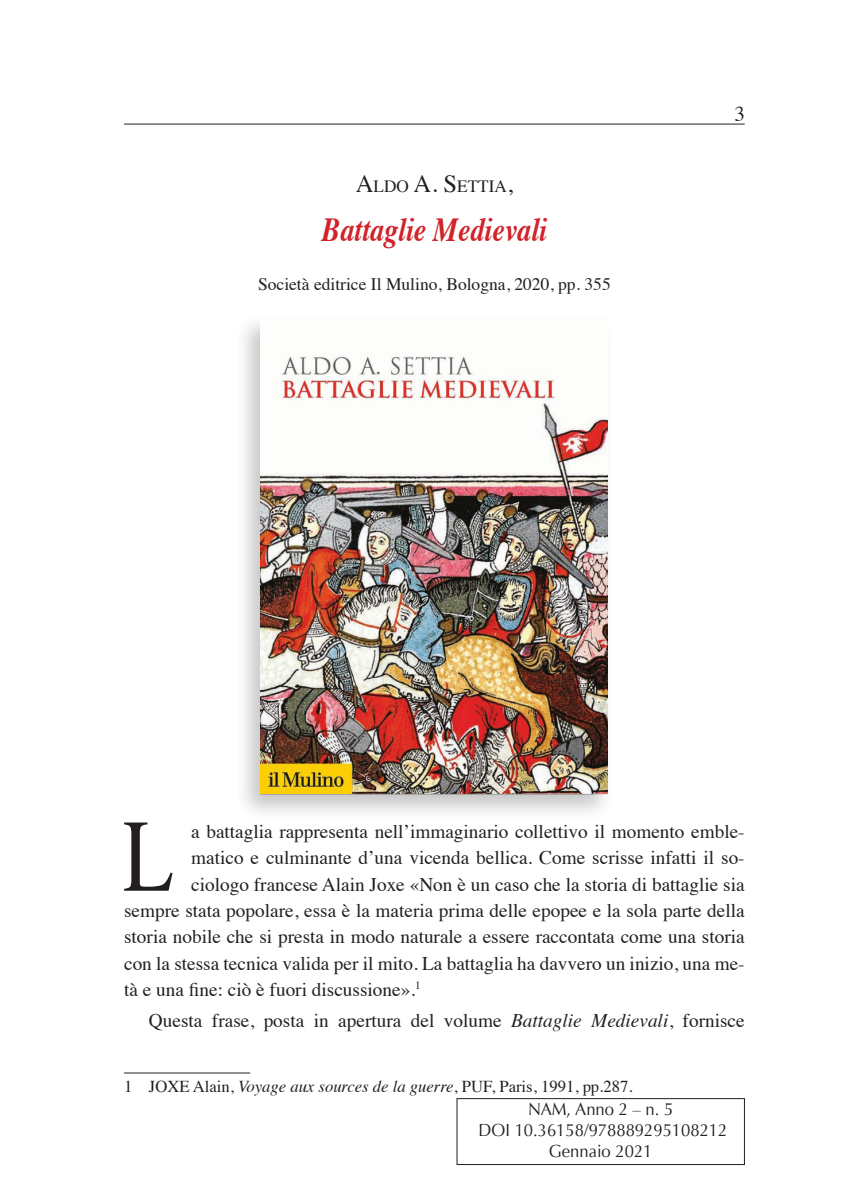
<style>
.page{position:relative;width:844px;height:1191px;background:#fff}
.page>*{position:absolute;margin:0;border:0;box-sizing:border-box;transform-origin:0 0}
.Normal_wrd_47{font:103.08px "Times";color:#231f20;scale:.8 1}
.t1{font:italic 700 33.6px "Times";color:#d1232a;scale:.83 1}
.t2{font:21px "Times";color:#231f20}
.Normal_wrd_47-2{font:19.25px "Times";color:#231f20}
.t3{font:17.5px "Optima";color:#231f20;scale:.95 1}
.t4{font:17.5px "Times";color:#231f20}
.t5{font:17.15px "Times";color:#231f20}
.note{font:16.62px "Times";color:#231f20}
.s1{font-size:24.5px}
.s2{font-style:italic}
</style>
<div class="page">
<hr style="left:124px;top:124px;width:620px;height:1px;background:#231f20">
<hr style="left:124px;top:1072px;width:126px;height:1px;background:#231f20">
<div style="left:234px;top:312px;width:380px;height:510px;background:#231f20;opacity:.25"></div>
<img style="left:261px;top:317px;width:346px;height:477px">
<div style="left:456px;top:1098px;width:288px;height:66px;border:1px solid #231f20"></div>
<p class="t5" style="left:356px;top:170px;width:158px"><span class="s1">A</span>LDO <span class="s1">A. S</span>ETTIA<span class="s1">,</span></p>
<p class="t1" style="left:322px;top:198px;width:272px">Battaglie Medievali</p>
<p class="t4" style="left:258px;top:268px;width:354px">Società editrice Il Mulino, Bologna, 2020, pp. 355</p>
<p class="t2" style="left:734px;top:94px;width:12px">3</p>
<p class="Normal_wrd_47" style="left:123px;top:759px;width:64px">L</p>
<p class="Normal_wrd_47-2" style="left:191px;top:813px;width:555px">a battaglia rappresenta nell’immaginario collettivo il momento emble-</p>
<p class="Normal_wrd_47-2" style="left:191px;top:840px;width:555px">matico e culminante d’una vicenda bellica. Come scrisse infatti il so-</p>
<p class="Normal_wrd_47-2" style="left:191px;top:866px;width:555px">ciologo francese Alain Joxe «Non è un caso che la storia di battaglie sia</p>
<p class="Normal_wrd_47-2" style="left:124px;top:892px;width:622px">sempre stata popolare, essa è la materia prima delle epopee e la sola parte della</p>
<p class="Normal_wrd_47-2" style="left:124px;top:918px;width:622px">storia nobile che si presta in modo naturale a essere raccontata come una storia</p>
<p class="Normal_wrd_47-2" style="left:124px;top:945px;width:622px">con la stessa tecnica valida per il mito. La battaglia ha davvero un inizio, una me-</p>
<p class="Normal_wrd_47-2" style="left:124px;top:971px;width:298px">tà e una fine: ciò è fuori discussione».<sup>1</sup></p>
<p class="Normal_wrd_47-2" style="left:149px;top:1002px;width:597px">Questa frase, posta in apertura del volume <span class="s2">Battaglie Medievali</span>, fornisce</p>
<p class="note" style="left:124px;top:1071px;width:510px">1 JOXE Alain, <span class="s2">Voyage aux sources de la guerre</span>, PUF, Paris, 1991, pp.287.</p>
<p class="t3" style="left:528px;top:1098px;width:154px">NAM, Anno 2 – n. 5</p>
<p class="t3" style="left:478px;top:1119px;width:263px">DOI 10.36158/978889295108212</p>
<p class="t3" style="left:548px;top:1140px;width:110px">Gennaio 2021</p>
</div>
